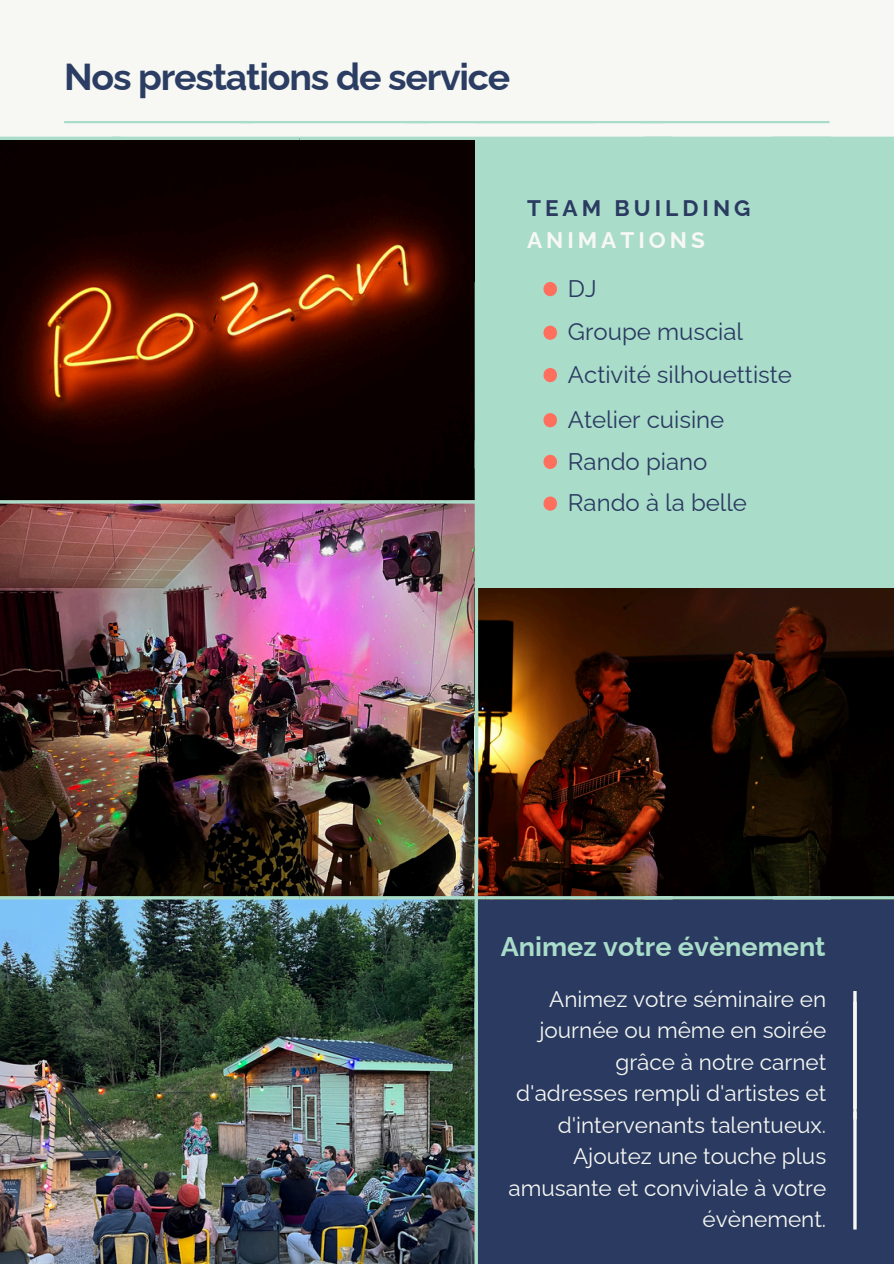
<style>
.page{position:relative;width:894px;height:1264px;background:#fff}
.page>*{position:absolute;margin:0;border:0;box-sizing:border-box;transform-origin:0 0}
.t1{font:700 37.5px "Raleway";letter-spacing:-.03em;color:#2c3d63}
.t2{font:700 27px "Raleway";color:#aadcca}
.t3{font:24px "Raleway";color:#2a3a61}
.t4{font:22.5px/31.5px "Raleway";color:#f7f8f3;text-align:right}
.t5{font:700 22.5px/31.5px "Raleway";letter-spacing:.18em;color:#2a3a61}
.s1{color:#f7f8f3}
</style>
<div class="page">
<div style="left:0;top:0;width:893px;height:1263px;background:#f7f8f3"></div>
<div style="left:446px;top:138px;width:447px;height:450px;background:#aadcca"></div>
<div style="left:543px;top:368px;width:13px;height:14px;background:#ff6f5e;border-radius:7px"></div>
<div style="left:543px;top:325px;width:13px;height:15px;background:#ff6f5e;border-radius:7px"></div>
<div style="left:543px;top:282px;width:13px;height:14px;background:#ff6f5e;border-radius:7px"></div>
<hr style="left:239px;top:121px;width:189px;height:2px;background:#aadcca">
<hr style="left:64px;top:121px;width:189px;height:2px;background:#aadcca">
<hr style="left:405px;top:121px;width:189px;height:2px;background:#aadcca">
<hr style="left:474px;top:121px;width:189px;height:2px;background:#aadcca">
<hr style="left:640px;top:121px;width:189px;height:2px;background:#aadcca">
<img style="left:0;top:140px;width:475px;height:760px">
<hr style="left:644px;top:137px;width:186px;height:3px;background:#aadcca">
<hr style="left:485px;top:137px;width:187px;height:3px;background:#aadcca">
<hr style="left:299px;top:137px;width:186px;height:3px;background:#aadcca">
<hr style="left:772px;top:137px;width:121px;height:3px;background:#aadcca">
<hr style="left:113px;top:137px;width:186px;height:3px;background:#aadcca">
<hr style="left:0;top:137px;width:121px;height:3px;background:#aadcca">
<div style="left:543px;top:413px;width:13px;height:14px;background:#ff6f5e;border-radius:7px"></div>
<div style="left:543px;top:455px;width:13px;height:14px;background:#ff6f5e;border-radius:7px"></div>
<div style="left:543px;top:496px;width:13px;height:14px;background:#ff6f5e;border-radius:7px"></div>
<img style="left:0;top:900px;width:893px;height:363px">
<img style="left:478px;top:589px;width:415px;height:307px">
<svg style="left:474px;top:282px;width:1px;height:158px"></svg>
<svg style="left:474px;top:440px;width:4px;height:187px"></svg>
<svg style="left:474px;top:627px;width:4px;height:72px"></svg>
<svg style="left:474px;top:886px;width:4px;height:115px"></svg>
<svg style="left:474px;top:1001px;width:4px;height:187px"></svg>
<svg style="left:474px;top:1188px;width:4px;height:75px"></svg>
<svg style="left:474px;top:699px;width:4px;height:187px"></svg>
<hr style="left:644px;top:896px;width:186px;height:3px;background:#aadcca">
<hr style="left:485px;top:896px;width:187px;height:3px;background:#aadcca">
<hr style="left:299px;top:896px;width:186px;height:3px;background:#aadcca">
<hr style="left:772px;top:896px;width:121px;height:3px;background:#aadcca">
<hr style="left:113px;top:896px;width:186px;height:3px;background:#aadcca">
<hr style="left:0;top:896px;width:121px;height:3px;background:#aadcca">
<hr style="left:320px;top:500px;width:186px;height:3px;background:#aadcca">
<hr style="left:133px;top:500px;width:187px;height:3px;background:#aadcca">
<hr style="left:0;top:500px;width:142px;height:3px;background:#aadcca">
<hr style="left:853px;top:1111px;width:3px;height:118px;background:#f7f8f3">
<hr style="left:853px;top:1001px;width:3px;height:118px;background:#f7f8f3">
<hr style="left:853px;top:991px;width:3px;height:117px;background:#f7f8f3">
<p class="t1" style="left:64px;top:55px;width:447px">Nos prestations de service</p>
<p class="t5" style="left:527px;top:193px;width:225px">TEAM BUILDING<br><span class="s1">ANIMATIONS</span></p>
<h4 class="t3" style="left:567px;top:274px;width:30px">DJ</h4>
<p class="t3" style="left:567px;top:317px;width:177px">Groupe muscial</p>
<p class="t3" style="left:567px;top:360px;width:225px">Activité silhouettiste</p>
<p class="t3" style="left:567px;top:405px;width:158px">Atelier cuisine</p>
<p class="t3" style="left:567px;top:447px;width:141px">Rando piano</p>
<p class="t3" style="left:567px;top:489px;width:180px">Rando à la belle</p>
<p class="t2" style="left:500px;top:930px;width:326px">Animez votre évènement</p>
<p class="t4" style="left:508px;top:982px;width:319px">Animez votre séminaire en journée ou même en soirée grâce à notre carnet d'adresses rempli d'artistes et d'intervenants talentueux.<br>Ajoutez une touche plus amusante et conviviale à votre évènement.</p>
</div>
